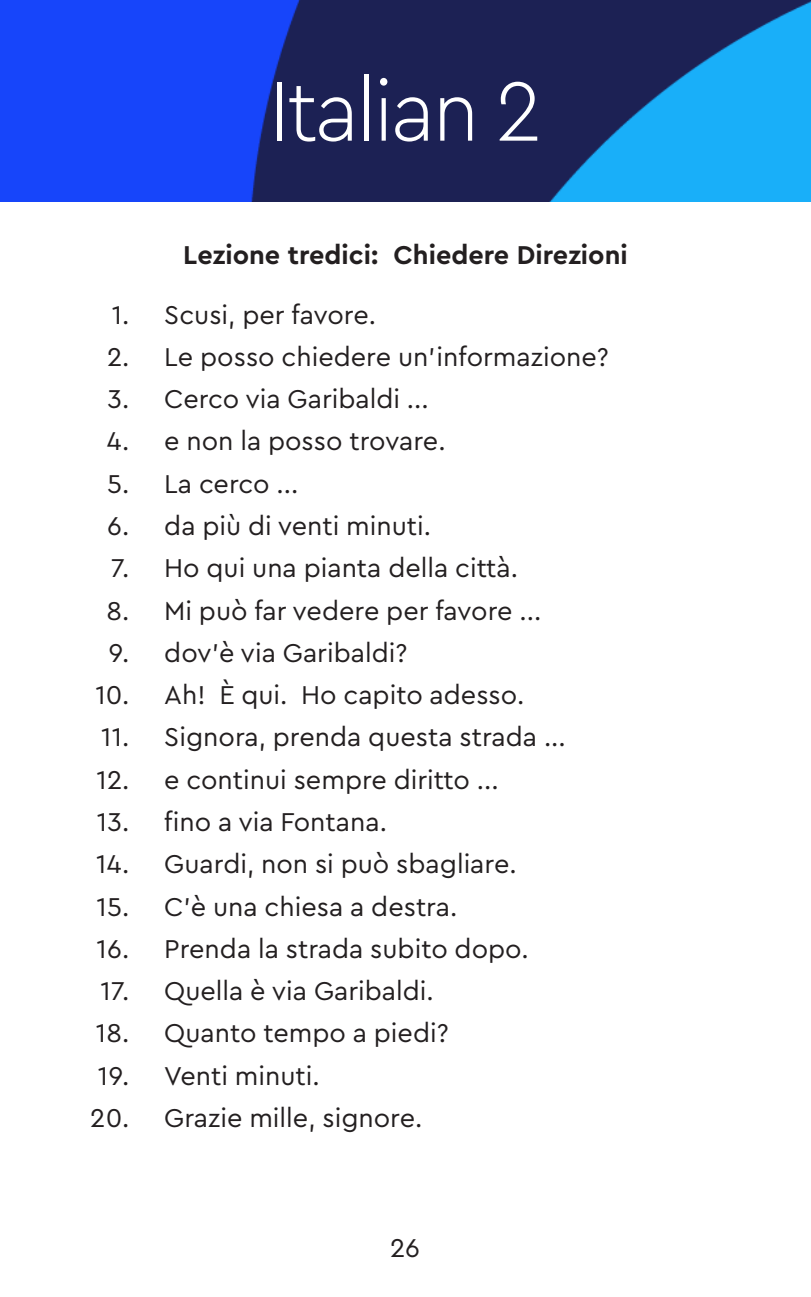
<style>
.page{position:relative;width:811px;height:1297px;background:#fff}
.page>*{position:absolute;margin:0;border:0;box-sizing:border-box;transform-origin:0 0}
.t1{font:300 87.98px "Cera PRO";letter-spacing:-.03em;color:#fff;scale:.96 1}
.t2{font:27px/42.3px "Cera PRO";color:#231f20;text-align:right}
.t3{font:700 27px "Cera PRO";color:#231f20}
</style>
<div class="page">
<img style="left:0;top:0;width:811px;height:201px">
<h1 class="t1" style="left:269px;top:53px;width:285px">Italian 2</h1>
<p class="t2" style="left:90px;top:292px;width:41px">1.<br>2.<br>3.<br>4.<br>5.<br>6.<br>7.<br>8.<br>9.<br>10.<br>11.<br>12.<br>13.<br>14.<br>15.<br>16.<br>17.<br>18.<br>19.<br>20.</p>
<p class="t3" style="left:183px;top:236px;width:446px">Lezione tredici: Chiedere Direzioni</p>
<p class="t2" style="left:164px;top:292px;width:213px">Scusi, per favore.</p>
<p class="t2" style="left:164px;top:334px;width:446px">Le posso chiedere un’informazione?</p>
<p class="t2" style="left:164px;top:376px;width:266px">Cerco via Garibaldi ...</p>
<p class="t2" style="left:164px;top:419px;width:283px">e non la posso trovare.</p>
<p class="t2" style="left:164px;top:461px;width:136px">La cerco ...</p>
<p class="t2" style="left:164px;top:503px;width:268px">da più di venti minuti.</p>
<p class="t2" style="left:164px;top:545px;width:355px">Ho qui una pianta della città.</p>
<p class="t2" style="left:164px;top:588px;width:378px">Mi può far vedere per favore ...</p>
<p class="t2" style="left:164px;top:630px;width:244px">dov’è via Garibaldi?</p>
<p class="t2" style="left:164px;top:672px;width:361px">Ah! È qui. Ho capito adesso.</p>
<p class="t2" style="left:164px;top:714px;width:403px">Signora, prenda questa strada ...</p>
<p class="t2" style="left:164px;top:757px;width:336px">e continui sempre diritto ...</p>
<p class="t2" style="left:164px;top:799px;width:224px">fino a via Fontana.</p>
<p class="t2" style="left:164px;top:841px;width:354px">Guardi, non si può sbagliare.</p>
<p class="t2" style="left:164px;top:884px;width:294px">C’è una chiesa a destra.</p>
<p class="t2" style="left:164px;top:926px;width:366px">Prenda la strada subito dopo.</p>
<p class="t2" style="left:164px;top:968px;width:271px">Quella è via Garibaldi.</p>
<p class="t2" style="left:164px;top:1010px;width:286px">Quanto tempo a piedi?</p>
<p class="t2" style="left:164px;top:1053px;width:157px">Venti minuti.</p>
<p class="t2" style="left:164px;top:1095px;width:260px">Grazie mille, signore.</p>
<p class="t2" style="left:390px;top:1225px;width:31px">26</p>
</div>
